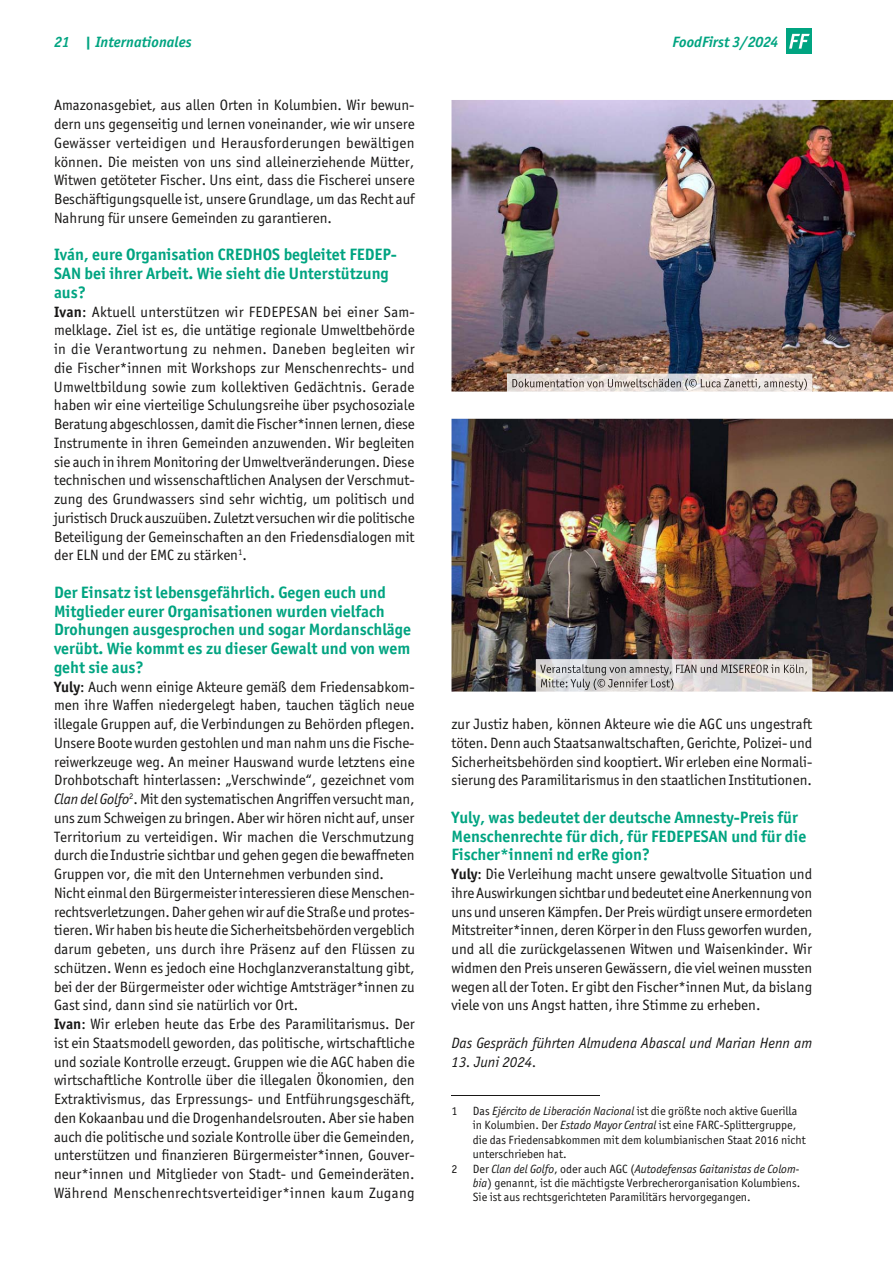
<style>
.page{position:relative;width:893px;height:1263px;background:#fff}
.page>*{position:absolute;margin:0;border:0;box-sizing:border-box;transform-origin:0 0}
.t1{font:700 16.5px/18.8px "Officina Sans ITC";color:#00a481}
.t2{font:15px/18.8px "Officina Sans ITC Boo";color:#181716;text-align:justify}
.t3{font:15px "Officina Sans ITC Boo It";color:#181716}
.t4{font:italic 700 15px "Officina Sans ITC";color:#00a481}
.t5{font:12px/14.4px "Officina Sans ITC Boo";color:#181716}
.t6{font:12px "Officina Sans ITC Boo It";color:#181716}
.s1{font-family:"Officina Sans ITC";font-weight:700}
.s2{font-family:"Officina Sans ITC Boo It"}
.s3{font-family:"Officina Sans ITC Boo"}
</style>
<div class="page">
<img style="left:451px;top:100px;width:442px;height:292px">
<img style="left:451px;top:419px;width:442px;height:273px">
<img style="left:536px;top:659px;width:276px;height:33px">
<img style="left:540px;top:664px;width:267px;height:11px">
<img style="left:541px;top:679px;width:132px;height:11px">
<img style="left:507px;top:374px;width:305px;height:18px">
<img style="left:512px;top:379px;width:295px;height:11px">
<div style="left:787px;top:28px;width:25px;height:26px;background:#00a481"></div>
<svg style="left:789px;top:34px;width:21px;height:15px"></svg>
<hr style="left:451px;top:1095px;width:149px;height:1px;background:#181716">
<p class="t4" style="left:54px;top:33px;width:139px">21 | Internationales</p>
<p class="t4" style="left:673px;top:33px;width:107px">FoodFirst 3/2024</p>
<p class="t2" style="left:54px;top:96px;width:362px">Amazonasgebiet, aus allen Orten in Kolumbien. Wir bewun&shy;dern uns gegenseitig und lernen voneinander, wie wir unsere Gewässer verteidigen und Herausforderungen bewältigen können. Die meisten von uns sind alleinerziehende Mütter, Witwen getöteter Fischer. Uns eint, dass die Fischerei unsere Beschäftigungsquelle ist, unsere Grundlage, um das Recht auf Nahrung für unsere Gemeinden zu garantieren.</p>
<p class="t1" style="left:54px;top:245px;width:345px">Iván, eure Organisation cREDhOs begleitet FEDEP&shy;sAN bei ihrer Arbeit. Wie sieht die unterstützung aus?</p>
<p class="t2" style="left:54px;top:302px;width:362px"><span class="s1">Ivan</span>: Aktuell unterstützen wir FEDEPESAN bei einer Sam&shy;melklage. Ziel ist es, die untätige regionale Umweltbehörde in die Verantwortung zu nehmen. Daneben begleiten wir die Fischer*innen mit Workshops zur Menschenrechts- und Umweltbildung sowie zum kollektiven Gedächtnis. Gerade haben wir eine vierteilige Schulungsreihe über psychosoziale Beratung abgeschlossen, damit die Fischer*innen lernen, diese Instrumente in ihren Gemeinden anzuwenden. Wir begleiten sie auch in ihrem Monitoring der Umweltveränderungen. Diese technischen und wissenschaftlichen Analysen der Verschmut&shy;zung des Grundwassers sind sehr wichtig, um politisch und juristisch Druck auszuüben. Zuletzt versuchen wir die politische Beteiligung der Gemeinschaften an den Friedensdialogen mit der ELN und der EMC zu stärken<sup>1</sup>.</p>
<p class="t1" style="left:54px;top:583px;width:359px">Der Einsatz ist lebensgefährlich. gegen euch und Mitglieder eurer Organisationen wurden vielfach Drohungen ausgesprochen und sogar Mordanschläge verübt. Wie kommt es zu dieser gewalt und von wem geht sie aus?</p>
<p class="t2" style="left:54px;top:677px;width:362px;text-align:left"><span class="s1">Yuly</span>: Auch wenn einige Akteure gemäß dem Friedensabkom&shy;men ihre Waffen niedergelegt haben, tauchen täglich neue illegale Gruppen auf, die Verbindungen zu Behörden pflegen.<br>Unsere Boote wurden gestohlen und man nahm uns die Fische&shy;reiwerkzeuge weg. An meiner Hauswand wurde letztens eine Drohbotschaft hinterlassen: „Verschwinde“, gezeichnet vom <span class="s2">Clan del Golfo</span><sup>2</sup>. Mit den systematischen Angriffen versucht man, uns zum Schweigen zu bringen. Aber wir hören nicht auf, unser Territorium zu verteidigen. Wir machen die Verschmutzung durch die Industrie sichtbar und gehen gegen die bewaffneten Gruppen vor, die mit den Unternehmen verbunden sind.<br>Nicht einmal den Bürgermeister interessieren diese Menschen&shy;rechtsverletzungen. Daher gehen wir auf die Straße und protes&shy;tieren. Wir haben bis heute die Sicherheitsbehörden vergeblich darum gebeten, uns durch ihre Präsenz auf den Flüssen zu schützen. Wenn es jedoch eine Hochglanzveranstaltung gibt, bei der der Bürgermeister oder wichtige Amts trä ger*in nen zu Gast sind, dann sind sie natürlich vor Ort.<br><span class="s1">Ivan</span>: Wir erleben heute das Erbe des Paramilitarismus. Der ist ein Staatsmodell geworden, das politische, wirtschaftliche und soziale Kontrolle erzeugt. Gruppen wie die AGC haben die wirtschaftliche Kontrolle über die illegalen Ökonomien, den Extraktivismus, das Erpressungs- und Entführungsgeschäft, den Kokaanbau und die Drogenhandelsrouten. Aber sie haben auch die politische und soziale Kontrolle über die Gemeinden, unterstützen und finanzieren Bür ger meis ter*in nen, Gou ver&shy;neur*innen und Mitglieder von Stadt- und Gemeinderäten.<br>Während Menschenrechtsverteidiger*innen kaum Zugang</p>
<p class="t2" style="left:451px;top:714px;width:362px">zur Justiz haben, können Akteure wie die AGC uns ungestraft töten. Denn auch Staatsanwaltschaften, Gerichte, Polizei- und Sicherheitsbehörden sind kooptiert. Wir erleben eine Normali&shy;sierung des Paramilitarismus in den staatlichen Institutionen.</p>
<p class="t1" style="left:451px;top:808px;width:356px">Yuly, was bedeutet der deutsche Amnesty-Preis für<br>Menschenrechte für dich, für FEDEPEsAN und für die<br>Fi sche r*in nen i n d er Re gion?</p>
<p class="t2" style="left:451px;top:864px;width:362px"><span class="s1">Yuly</span>: Die Verleihung macht unsere gewaltvolle Situation und ihre Auswirkungen sichtbar und bedeutet eine Anerkennung von uns und unseren Kämpfen. Der Preis würdigt unsere ermordeten Mitstreiter*innen, deren Körper in den Fluss geworfen wurden, und all die zurückgelassenen Witwen und Waisenkinder. Wir widmen den Preis unseren Gewässern, die viel weinen mussten wegen all der Toten. Er gibt den Fi sche r*in nen Mut, da bislang viele von uns Angst hatten, ihre Stimme zu erheben.</p>
<p class="t3" style="left:451px;top:1034px;width:362px">Das Gespräch führten Almudena Abascal und Marian Henn am</p>
<p class="t3" style="left:451px;top:1053px;width:87px">13. Juni 2024.</p>
<p class="t5" style="left:451px;top:1104px;width:7px">1</p>
<p class="t5" style="left:473px;top:1104px;width:334px">Das <span class="s2">Ejército de Liberación Nacional</span> ist die größte noch aktive Guerilla in Kolumbien. Der <span class="s2">Estado Mayor Central</span> ist eine FARC-Splittergruppe, die das Friedensabkommen mit dem kolumbianischen Staat 2016 nicht unterschrieben hat.</p>
<p class="t5" style="left:451px;top:1161px;width:7px">2</p>
<p class="t6" style="left:473px;top:1162px;width:328px"><span class="s3">Der</span> Clan del Golfo<span class="s3">, oder auch AGC (</span>Autodefensas Gaitanistas de Colom-</p>
<p class="t5" style="left:473px;top:1176px;width:329px"><span class="s2">bia</span>) genannt, ist die mächtigste Verbrecherorganisation Kolumbiens.<br>Sie ist aus rechtsgerichteten Paramilitärs hervorgegangen.</p>
</div>
